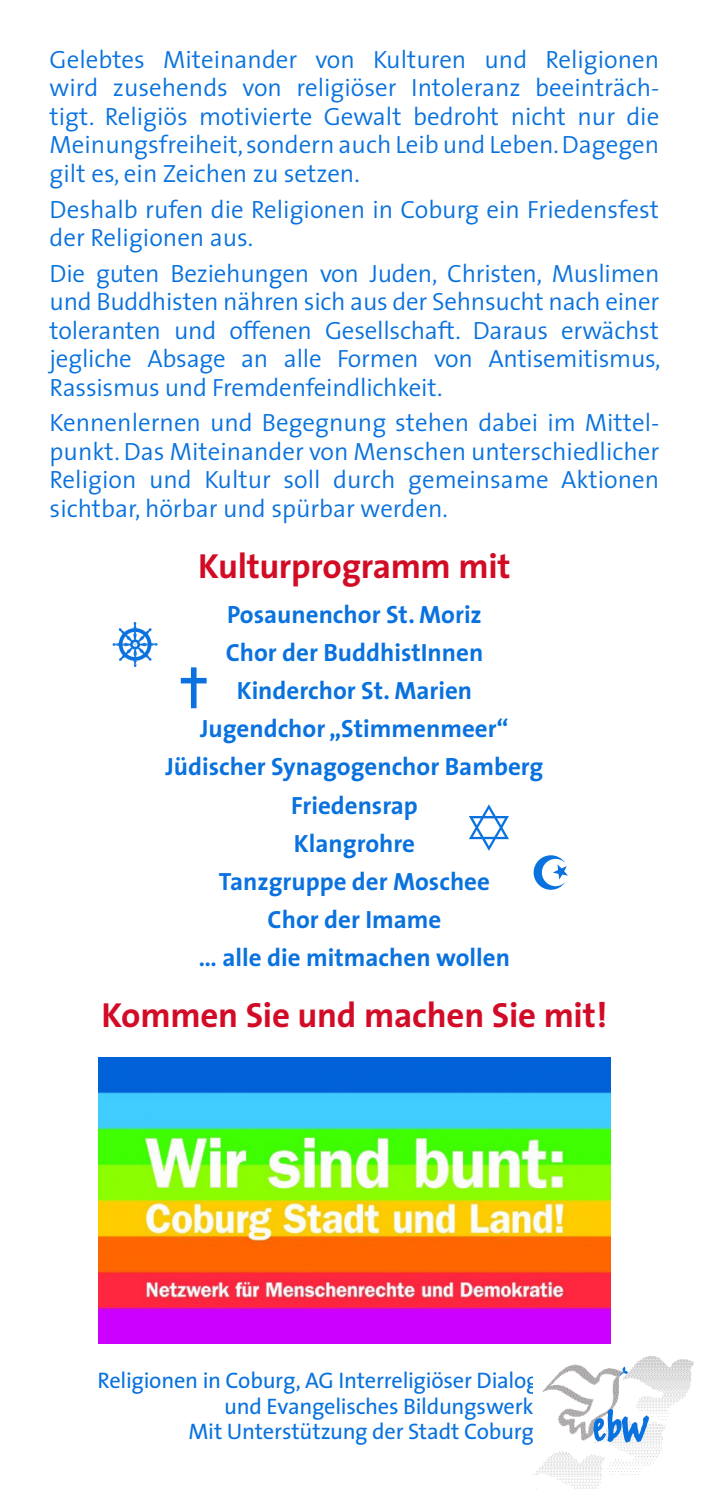
<style>
.page{position:relative;width:709px;height:1489px;background:#fff}
.page>*{position:absolute;margin:0;border:0;box-sizing:border-box;transform-origin:0 0}
.t1{font:58.5px "FF Erikrighthand";color:#0972df;scale:.88 1}
.t2{font:700 35px "The Sans";letter-spacing:-.01em;color:#d20c27}
.t3{font:700 35px "The Sans";letter-spacing:-.01em;color:#d20c25}
.t4{font:300 25px/28.5px "The Sans";color:#0972df;text-align:justify}
.t5{font:700 25px/38px "The Sans";color:#0972df;text-align:center}
.t6{font:22.5px/25.8px "The Sans";letter-spacing:-.01em;color:#0972df;text-align:right}
</style>
<div class="page">
<svg style="left:469px;top:804px;width:40px;height:46px"></svg>
<svg style="left:533px;top:855px;width:35px;height:34px"></svg>
<img style="left:113px;top:621px;width:44px;height:46px">
<svg style="left:181px;top:667px;width:26px;height:41px"></svg>
<img style="left:98px;top:1057px;width:512px;height:286px">
<img style="left:533px;top:1356px;width:161px;height:132px">
<svg style="left:619px;top:1366px;width:9px;height:9px"></svg>
<p class="t4" style="left:50px;top:44px;width:611px">Gelebtes Miteinander von Kulturen und Religionen wird zusehends von religiöser Intoleranz beeinträch&shy;tigt. Religiös motivierte Gewalt bedroht nicht nur die Meinungsfreiheit, sondern auch Leib und Leben. Dagegen gilt es, ein Zeichen zu setzen.</p>
<p class="t4" style="left:50px;top:194px;width:611px">Deshalb rufen die Religionen in Coburg ein Friedensfest der Religionen aus.</p>
<p class="t4" style="left:50px;top:258px;width:612px">Die guten Beziehungen von Juden, Christen, Muslimen und Buddhisten nähren sich aus der Sehnsucht nach einer toleranten und offenen Gesellschaft. Daraus erwächst jegliche Absage an alle Formen von Antisemitismus, Rassismus und Fremdenfeindlichkeit.</p>
<p class="t4" style="left:50px;top:408px;width:611px">Kennenlernen und Begegnung stehen dabei im Mittel&shy;punkt. Das Miteinander von Menschen unterschiedlicher Religion und Kultur soll durch gemeinsame Aktionen sichtbar, hörbar und spürbar werden.</p>
<h2 class="t3" style="left:198px;top:536px;width:314px">Kulturprogramm mit</h2>
<p class="t5" style="left:165px;top:595px;width:379px">Posaunenchor St. Moriz<br>Chor der BuddhistInnen<br>Kinderchor St. Marien<br>Jugendchor „Stimmenmeer“<br>Jüdischer Synagogenchor Bamberg<br>Friedensrap<br>Klangrohre<br>Tanzgruppe der Moschee<br>Chor der Imame<br>… alle die mitmachen wollen</p>
<h2 class="t2" style="left:101px;top:985px;width:507px">Kommen Sie und machen Sie mit!</h2>
<p class="t6" style="left:97px;top:1366px;width:443px">Religionen in Coburg, AG Interreligiöser Dialog und Evangelisches Bildungswerk.<br>Mit Unterstützung der Stadt Coburg.</p>
<h1 class="t1" style="left:592px;top:1388px;width:65px">ebw</h1>
</div>
